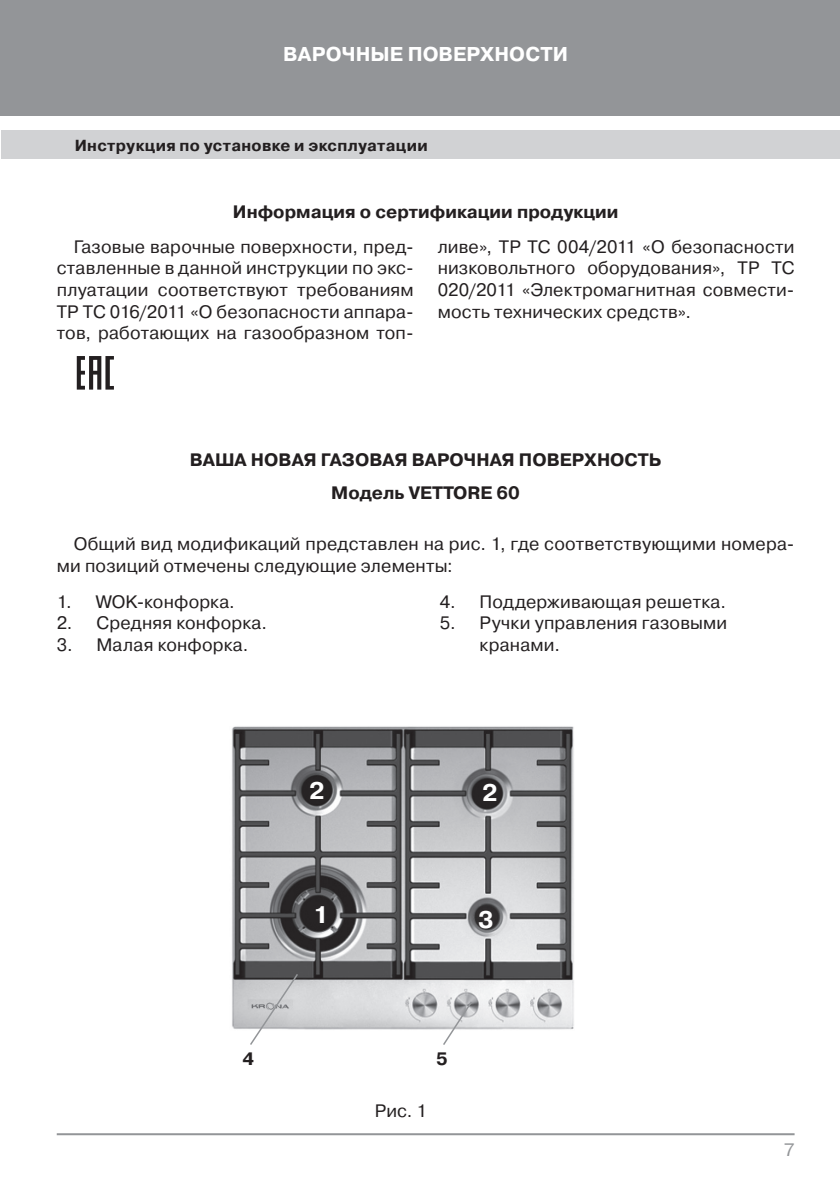
<style>
.page{position:relative;width:840px;height:1191px;background:#fff}
.page>*{position:absolute;margin:0;border:0;box-sizing:border-box;transform-origin:0 0}
.t1{font:700 24px "Pragmatica C";color:#fff}
.t2{font:700 20px "Pragmatica C";letter-spacing:.005em;color:#fff}
.t3{font:18px/21.6px "Pragmatica C";letter-spacing:.01em;color:#231f20}
.t4{font:700 18px/33px "Pragmatica C";color:#231f20;text-align:center}
.t5{font:18px "Pragmatica C";color:#939598}
.t6{font:700 16px "Pragmatica C";letter-spacing:.02em;color:#231f20}
</style>
<div class="page">
<div style="left:0;top:0;width:839px;height:116px;background:#939598"></div>
<div style="left:1px;top:130px;width:838px;height:29px;background:#d1d2d4"></div>
<hr style="left:57px;top:1133px;width:737px;height:2px;background:#939598">
<img style="left:232px;top:726px;width:342px;height:304px">
<svg style="left:248px;top:972px;width:51px;height:73px"></svg>
<svg style="left:441px;top:999px;width:32px;height:46px"></svg>
<svg style="left:77px;top:356px;width:37px;height:33px"></svg>
<p class="t2" style="left:283px;top:43px;width:286px">ВАРОЧНЫЕ ПОВЕРХНОСТИ</p>
<p class="t6" style="left:75px;top:136px;width:354px">Инструкция по установке и эксплуатации</p>
<p class="t4" style="left:233px;top:195px;width:386px">Информация о сертификации продукции</p>
<p class="t3" style="left:57px;top:236px;width:358px;text-align:justify;text-indent:17px">Газовые варочные поверхности, пред&shy;ставленные в данной инструкции по экс&shy;плуатации соответствуют требованиям ТР ТС 016/2011 «О безопасности аппара&shy;тов, работающих на газообразном топ-</p>
<p class="t3" style="left:437px;top:236px;width:358px;text-align:justify">ливе», ТР ТС 004/2011 «О безопасности низковольтного оборудования», ТР ТС 020/2011 «Электромагнитная совмести&shy;мость технических средств».</p>
<p class="t4" style="left:190px;top:443px;width:473px">ВАША НОВАЯ ГАЗОВАЯ ВАРОЧНАЯ ПОВЕРХНОСТЬ<br>Модель VETTORE 60</p>
<p class="t3" style="left:57px;top:533px;width:739px;text-indent:17px">Общий вид модификаций представлен на рис. 1, где соответствующими номера&shy;ми позиций отмечены следующие элементы:</p>
<p class="t3" style="left:57px;top:591px;width:179px">1. WOK-конфорка.</p>
<p class="t3" style="left:57px;top:612px;width:212px">2. Средняя конфорка.</p>
<p class="t3" style="left:57px;top:634px;width:193px">3. Малая конфорка.</p>
<p class="t3" style="left:439px;top:591px;width:287px">4. Поддерживающая решетка.</p>
<p class="t3" style="left:479px;top:612px;width:249px;text-indent:-40px">5. Ручки управления газовыми кранами.</p>
<h1 class="t1" style="left:309px;top:778px;width:17px">2</h1>
<h1 class="t1" style="left:481px;top:780px;width:17px">2</h1>
<h1 class="t1" style="left:313px;top:901px;width:17px">1</h1>
<h1 class="t1" style="left:477px;top:906px;width:17px">3</h1>
<p class="t4" style="left:242px;top:1043px;width:13px">4</p>
<p class="t4" style="left:436px;top:1043px;width:13px">5</p>
<p class="t3" style="left:374px;top:1100px;width:54px">Рис. 1</p>
<p class="t5" style="left:783px;top:1139px;width:12px">7</p>
</div>
